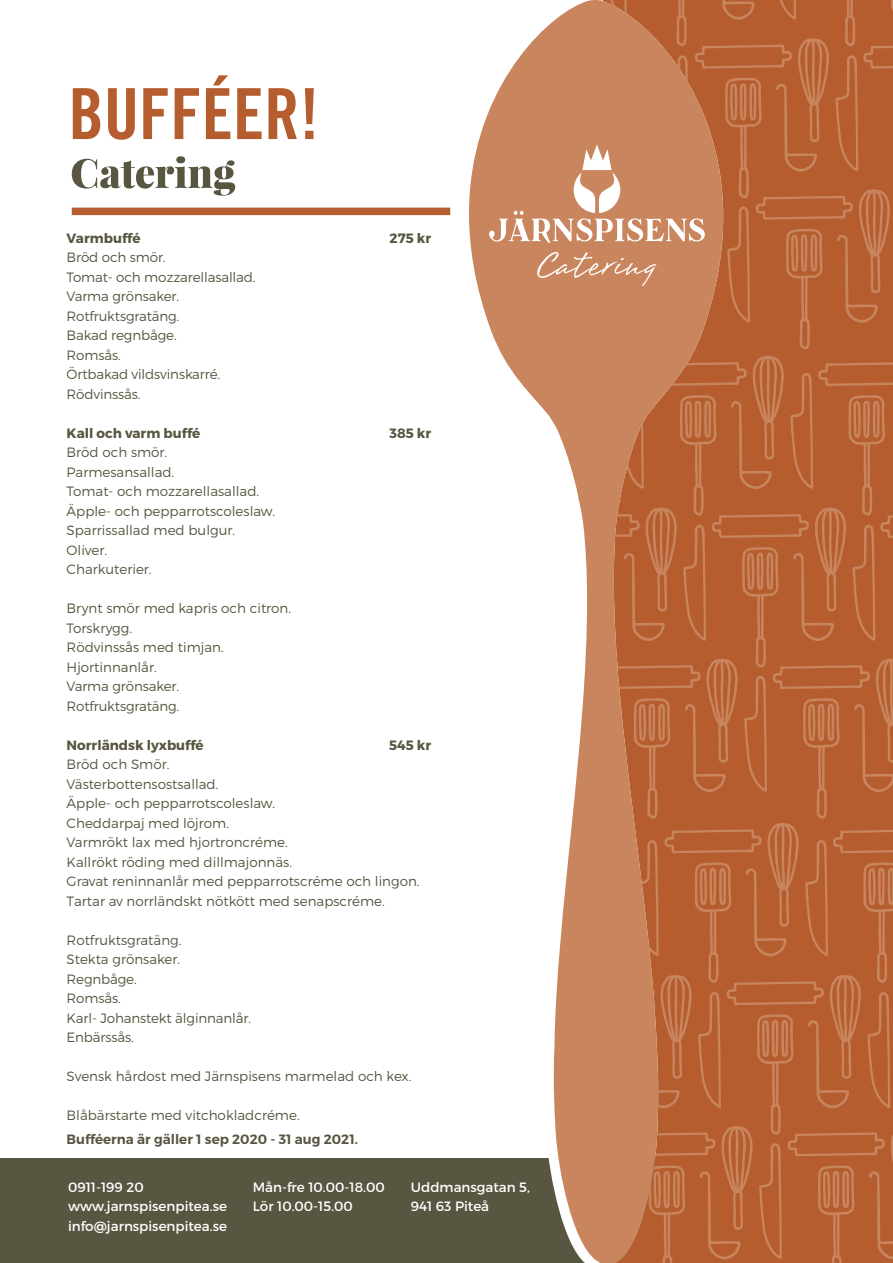
<style>
.page{position:relative;width:893px;height:1263px;background:#fff}
.page>*{position:absolute;margin:0;border:0;box-sizing:border-box;transform-origin:0 0}
.t1{font:70.5px "Trade Gothic LT Pro Bd Cn 20";color:#b55d2f}
.t2{font:300 13.5px/19.5px "Montserrat";color:#585641}
.t3{font:13.5px "Montserrat";color:#fff}
.t4{font:700 13.5px "Montserrat";color:#585641}
.t5{font:600 13.5px "Montserrat";color:#585641}
</style>
<div class="page">
<div style="left:1px;top:1158px;width:891px;height:105px;background:#585641"></div>
<svg style="left:723px;top:356px;width:170px;height:907px;background:#b76235"></svg>
<svg style="left:469px;top:111px;width:254px;height:1152px"></svg>
<svg style="left:72px;top:156px;width:163px;height:40px"></svg>
<div style="left:72px;top:208px;width:378px;height:7px;background:#b55d2f"></div>
<svg style="left:489px;top:0;width:404px;height:349px;background:#c37b53"></svg>
<p class="t1" style="left:69px;top:71px;width:252px">BUFFÉER!</p>
<p class="t4" style="left:67px;top:230px;width:75px">Varmbuffé</p>
<p class="t4" style="left:390px;top:230px;width:43px">275 kr</p>
<p class="t2" style="left:67px;top:247px;width:190px">Bröd och smör.<br>Tomat- och mozzarellasallad.</p>
<p class="t2" style="left:67px;top:286px;width:155px">Varma grönsaker.<br>Rotfruktsgratäng.<br>Bakad regnbåge.<br>Romsås.<br>Örtbakad vildsvinskarré.<br>Rödvinssås.</p>
<p class="t4" style="left:67px;top:425px;width:135px">Kall och varm buffé</p>
<p class="t4" style="left:389px;top:425px;width:43px">385 kr</p>
<p class="t2" style="left:67px;top:442px;width:102px">Bröd och smör.</p>
<p class="t2" style="left:67px;top:462px;width:109px">Parmesansallad.</p>
<p class="t2" style="left:67px;top:481px;width:194px">Tomat- och mozzarellasallad.</p>
<p class="t2" style="left:67px;top:501px;width:210px">Äpple- och pepparrotscoleslaw.</p>
<p class="t2" style="left:67px;top:520px;width:170px">Sparrissallad med bulgur.</p>
<p class="t2" style="left:67px;top:540px;width:42px">Oliver.</p>
<p class="t2" style="left:67px;top:559px;width:87px">Charkuterier.</p>
<p class="t2" style="left:67px;top:598px;width:226px">Brynt smör med kapris och citron.<br>Torskrygg.<br>Rödvinssås med timjan.</p>
<p class="t2" style="left:67px;top:657px;width:92px">Hjortinnanlår.</p>
<p class="t2" style="left:67px;top:676px;width:114px">Varma grönsaker.</p>
<p class="t2" style="left:67px;top:696px;width:114px">Rotfruktsgratäng.</p>
<p class="t4" style="left:67px;top:737px;width:139px">Norrländsk lyxbuffé</p>
<p class="t4" style="left:389px;top:737px;width:44px">545 kr</p>
<p class="t2" style="left:67px;top:754px;width:104px">Bröd och Smör.</p>
<p class="t2" style="left:67px;top:774px;width:210px">Västerbottensostsallad.<br>Äpple- och pepparrotscoleslaw.<br>Cheddarpaj med löjrom.</p>
<p class="t2" style="left:67px;top:832px;width:223px">Varmrökt lax med hjortroncréme.</p>
<p class="t2" style="left:67px;top:852px;width:227px">Kallrökt röding med dillmajonnäs.</p>
<p class="t2" style="left:67px;top:871px;width:354px">Gravat reninnanlår med pepparrotscréme och lingon.</p>
<p class="t2" style="left:67px;top:891px;width:320px">Tartar av norrländskt nötkött med senapscréme.</p>
<p class="t2" style="left:67px;top:930px;width:186px">Rotfruktsgratäng.<br>Stekta grönsaker.<br>Regnbåge.<br>Romsås.<br>Karl- Johanstekt älginnanlår.<br>Enbärssås.</p>
<p class="t2" style="left:67px;top:1066px;width:346px">Svensk hårdost med Järnspisens marmelad och kex.</p>
<p class="t2" style="left:67px;top:1105px;width:235px">Blåbärstarte med vitchokladcréme.</p>
<p class="t5" style="left:67px;top:1131px;width:293px">Bufféerna är gäller 1 sep 2020 - 31 aug 2021.</p>
<p class="t3" style="left:68px;top:1178px;width:77px">0911-199 20</p>
<p class="t3" style="left:68px;top:1198px;width:160px">www.jarnspisenpitea.se</p>
<p class="t3" style="left:68px;top:1217px;width:161px">info@jarnspisenpitea.se</p>
<p class="t3" style="left:253px;top:1178px;width:134px">Mån-fre 10.00-18.00</p>
<p class="t3" style="left:253px;top:1198px;width:102px">Lör 10.00-15.00</p>
<p class="t3" style="left:411px;top:1178px;width:121px">Uddmansgatan 5,</p>
<p class="t3" style="left:411px;top:1198px;width:80px">941 63 Piteå</p>
</div>
